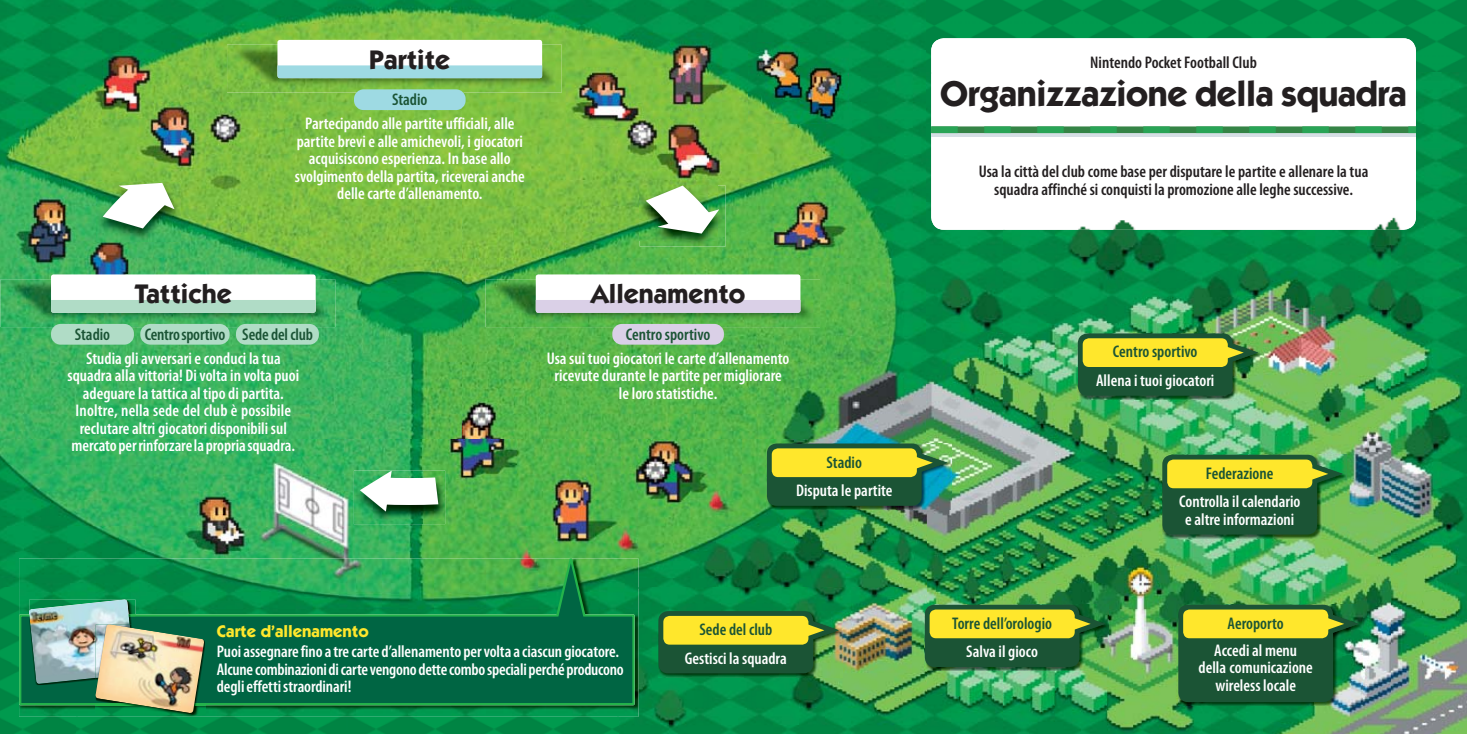
<style>
.page{position:relative;width:1467px;height:734px;background:#fff}
.page>*{position:absolute;margin:0;border:0;box-sizing:border-box;transform-origin:0 0}
.t1{font:700 36px "Itc Kabel LT";letter-spacing:-.01em;color:#231f20}
.t2{font:700 27px "Itc Kabel LT";color:#231f20}
.t3{font:600 condensed 16.88px/17.6px "Myriad Pro";color:#fff;text-align:center}
.t4{font:600 condensed 16.88px/17.6px "Myriad Pro";color:#231f20;text-align:center}
.t5{font:600 condensed 16.88px "Myriad Pro";color:#1b5435}
.s1{font-family:"Itc Kabel LT";font-weight:700;font-stretch:normal;color:#ffe72c}
</style>
<div class="page">
<img style="left:0;top:0;width:926px;height:587px">
<img style="left:926px;top:0;width:541px;height:73px">
<img style="left:926px;top:73px;width:77px;height:660px">
<img style="left:1391px;top:73px;width:76px;height:660px">
<img style="left:1003px;top:230px;width:388px;height:503px">
<img style="left:0;top:587px;width:76px;height:146px">
<img style="left:618px;top:587px;width:309px;height:146px">
<img style="left:76px;top:716px;width:542px;height:17px">
<img style="left:931px;top:38px;width:485px;height:192px;border-radius:13px">
<svg style="left:931px;top:133px;width:485px;height:4px;background:#d1dce0"></svg>
<svg style="left:931px;top:126px;width:485px;height:7px;background:#389855"></svg>
<img style="left:1178px;top:604px;width:184px;height:101px">
<div style="left:1178px;top:604px;width:155px;height:98px;background:#1b5435;border-radius:10px"></div>
<svg style="left:1324px;top:609px;width:35px;height:29px"></svg>
<div style="left:1183px;top:609px;width:145px;height:29px;background:#ffe72c;border-radius:6px"></div>
<img style="left:925px;top:604px;width:184px;height:66px">
<div style="left:925px;top:604px;width:154px;height:62px;background:#1b5435;border-radius:10px"></div>
<svg style="left:1071px;top:609px;width:34px;height:29px"></svg>
<div style="left:930px;top:609px;width:145px;height:29px;background:#ffe72c;border-radius:6px"></div>
<img style="left:658px;top:611px;width:185px;height:66px">
<div style="left:659px;top:611px;width:154px;height:62px;background:#1b5435;border-radius:10px"></div>
<svg style="left:804px;top:615px;width:35px;height:29px"></svg>
<div style="left:663px;top:615px;width:145px;height:29px;background:#ffe72c;border-radius:6px"></div>
<img style="left:767px;top:443px;width:184px;height:66px">
<div style="left:767px;top:443px;width:155px;height:62px;background:#1b5435;border-radius:10px"></div>
<svg style="left:913px;top:448px;width:34px;height:29px"></svg>
<div style="left:772px;top:448px;width:145px;height:29px;background:#ffe72c;border-radius:6px"></div>
<img style="left:1078px;top:333px;width:184px;height:66px">
<div style="left:1078px;top:333px;width:155px;height:62px;background:#1b5435;border-radius:10px"></div>
<svg style="left:1224px;top:338px;width:34px;height:29px"></svg>
<div style="left:1083px;top:338px;width:145px;height:29px;background:#ffe72c;border-radius:6px"></div>
<img style="left:1162px;top:454px;width:184px;height:84px">
<div style="left:1162px;top:454px;width:155px;height:80px;background:#1b5435;border-radius:10px"></div>
<svg style="left:1308px;top:459px;width:35px;height:29px"></svg>
<div style="left:1167px;top:459px;width:145px;height:29px;background:#ffe72c;border-radius:6px"></div>
<img style="left:227px;top:45px;width:335px;height:47px">
<div style="left:277px;top:40px;width:265px;height:38px;background:#fff;border-radius:3px"></div>
<svg style="left:277px;top:65px;width:265px;height:13px;background:#a1dbe3"></svg>
<img style="left:485px;top:279px;width:335px;height:48px">
<div style="left:536px;top:274px;width:264px;height:39px;background:#fff;border-radius:3px"></div>
<div style="left:536px;top:300px;width:264px;height:13px;background:#dad0e7"></div>
<div style="left:354px;top:89px;width:112px;height:21px;background:#9edae3;border-radius:10px"></div>
<img style="left:1px;top:279px;width:334px;height:48px">
<div style="left:51px;top:274px;width:265px;height:39px;background:#fff;border-radius:3px"></div>
<div style="left:51px;top:300px;width:265px;height:13px;background:#b0dcc6"></div>
<div style="left:51px;top:324px;width:83px;height:20px;background:#b0dcc6;border-radius:10px"></div>
<div style="left:140px;top:324px;width:90px;height:20px;background:#b0dcc6;border-radius:10px"></div>
<div style="left:236px;top:324px;width:83px;height:20px;background:#b0dcc6;border-radius:10px"></div>
<div style="left:612px;top:324px;width:112px;height:20px;background:#dad0e7;border-radius:10px"></div>
<img style="left:97px;top:182px;width:84px;height:59px">
<svg style="left:103px;top:183px;width:71px;height:45px"></svg>
<img style="left:640px;top:185px;width:86px;height:61px">
<img style="left:640px;top:185px;width:78px;height:55px">
<svg style="left:646px;top:185px;width:73px;height:48px"></svg>
<img style="left:354px;top:470px;width:91px;height:54px">
<img style="left:374px;top:476px;width:71px;height:42px">
<svg style="left:360px;top:470px;width:78px;height:41px"></svg>
<img style="left:19px;top:558px;width:619px;height:158px">
<div style="left:19px;top:614px;width:616px;height:91px;background:#006543"></div>
<img style="left:29px;top:599px;width:107px;height:86px">
<img style="left:29px;top:599px;width:101px;height:84px">
<img style="left:96px;top:624px;width:109px;height:90px">
<img style="left:95px;top:624px;width:109px;height:89px">
<svg style="left:553px;top:556px;width:35px;height:65px;background:#1d8943"></svg>
<img style="left:749px;top:42px;width:100px;height:82px">
<p class="t2" style="left:369px;top:49px;width:83px">Partite</p>
<p class="t5" style="left:392px;top:93px;width:37px">Stadio</p>
<p class="t3" style="left:295px;top:116px;width:231px">Partecipando alle partite ufficiali, alle partite brevi e alle amichevoli, i giocatori acquisiscono esperienza. In base allo svolgimento della partita, riceverai anche delle carte d’allenamento.</p>
<p class="t2" style="left:135px;top:284px;width:99px">Tattiche</p>
<p class="t2" style="left:591px;top:284px;width:156px">Allenamento</p>
<p class="t5" style="left:75px;top:327px;width:37px">Stadio</p>
<p class="t5" style="left:145px;top:327px;width:170px">Centro sportivo Sede del club</p>
<p class="t5" style="left:626px;top:327px;width:86px">Centro sportivo</p>
<p class="t3" style="left:68px;top:351px;width:233px">Studia gli avversari e conduci la tua squadra alla vittoria! Di volta in volta puoi adeguare la tattica al tipo di partita.<br>Inoltre, nella sede del club è possibile reclutare altri giocatori disponibili sul mercato per rinforzare la propria squadra.</p>
<p class="t3" style="left:547px;top:351px;width:244px">Usa sui tuoi giocatori le carte d’allenamento ricevute durante le partite per migliorare<br>le loro statistiche.</p>
<p class="t5" style="left:827px;top:455px;width:37px">Stadio</p>
<p class="t3" style="left:796px;top:483px;width:98px">Disputa le partite</p>
<p class="t3" style="left:217px;top:622px;width:404px;line-height:20.7px;text-align:left"><span class="s1">Carte d’allenamento<br></span>Puoi assegnare fino a tre carte d’allenamento per volta a ciascun giocatore.</p>
<p class="t3" style="left:217px;top:662px;width:408px;text-align:left">Alcune combinazioni di carte vengono dette combo speciali perché producono degli effetti straordinari!</p>
<p class="t5" style="left:699px;top:623px;width:74px">Sede del club</p>
<p class="t3" style="left:685px;top:651px;width:104px">Gestisci la squadra</p>
<p class="t4" style="left:1090px;top:55px;width:168px">Nintendo Pocket Football Club</p>
<p class="t1" style="left:940px;top:80px;width:468px">Organizzazione della squadra</p>
<p class="t4" style="left:979px;top:164px;width:391px">Usa la città del club come base per disputare le partite e allenare la tua squadra affinché si conquisti la promozione alle leghe successive.</p>
<p class="t5" style="left:1113px;top:345px;width:86px">Centro sportivo</p>
<p class="t3" style="left:1096px;top:373px;width:120px">Allena i tuoi giocatori</p>
<p class="t5" style="left:1206px;top:466px;width:69px">Federazione</p>
<p class="t3" style="left:1179px;top:494px;width:123px">Controlla il calendario e altre informazioni</p>
<p class="t5" style="left:952px;top:616px;width:101px">Torre dell’orologio</p>
<p class="t5" style="left:1228px;top:616px;width:58px">Aeroporto</p>
<p class="t3" style="left:966px;top:644px;width:73px">Salva il gioco</p>
<p class="t3" style="left:1198px;top:643px;width:116px">Accedi al menu della comunicazione wireless locale</p>
</div>
